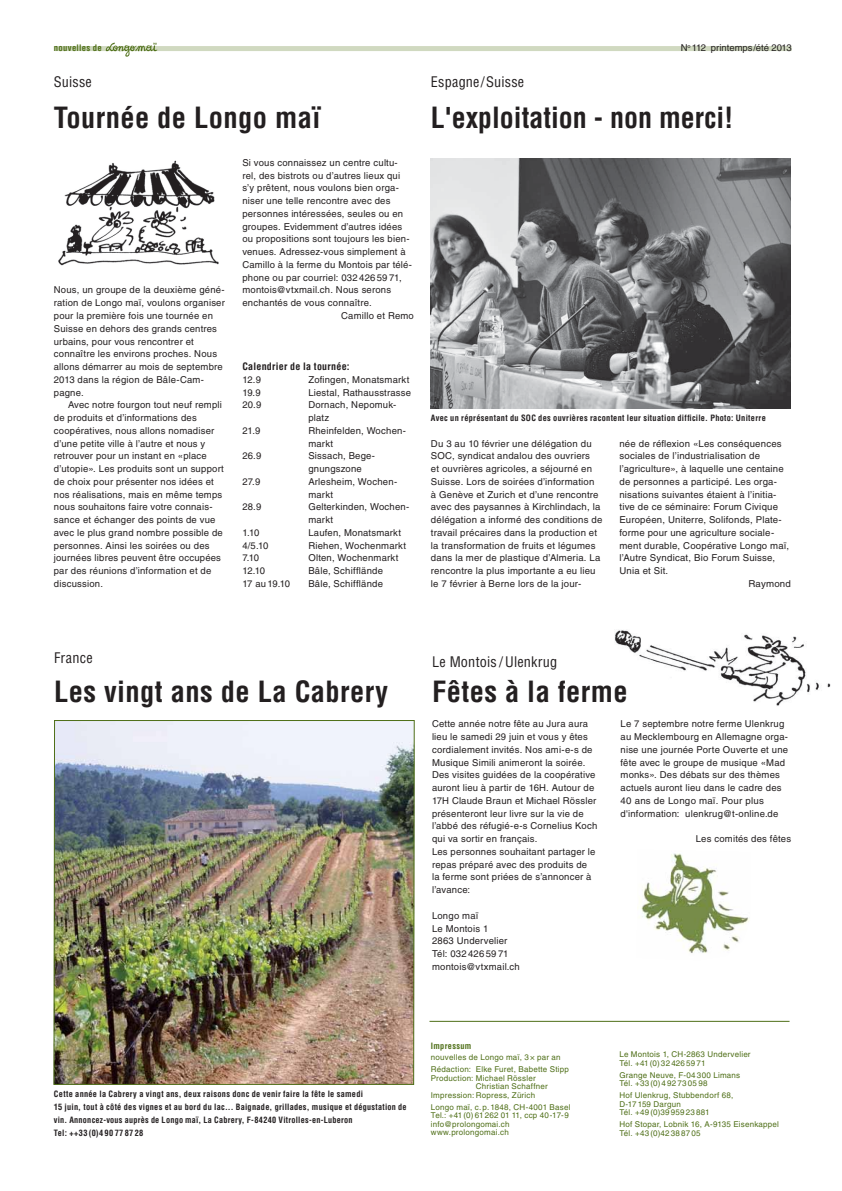
<style>
.page{position:relative;width:842px;height:1191px;background:#fff}
.page>*{position:absolute;margin:0;border:0;box-sizing:border-box;transform-origin:0 0}
.t1{font:700 condensed 28.5px "Helvetica LT Std";letter-spacing:.015em;color:#231f20}
.t2{font:condensed 14.2px "Helvetica LT Std";letter-spacing:.015em;color:#231f20}
.t3{font:700 condensed 10px "Helvetica LT Std";letter-spacing:.025em;color:#231f20}
.t4{font:9.5px/12.8px "Helvetica LT Std";letter-spacing:.02em;color:#231f20}
.t5{font:9.5px "Helvetica LT Std";color:#231f20}
.t6{font:700 condensed 8.8px "Helvetica LT Std";letter-spacing:.03em;color:#4f6f18}
.t7{font:700 condensed 8.5px/12.8px "Helvetica LT Std";letter-spacing:.035em;color:#231f20}
.t8{font:700 condensed 8.5px "Helvetica LT Std";letter-spacing:.03em;color:#4f6f18}
.t9{font:8px/8.5px "Helvetica LT Std";letter-spacing:.03em;color:#4f6f18}
</style>
<div class="page">
<hr style="left:429px;top:1020px;width:360px;height:1px;background:#4f6f18">
<img style="left:431px;top:159px;width:360px;height:249px">
<div style="left:55px;top:46px;width:737px;height:5px;background:#d0d9c0"></div>
<img style="left:59px;top:161px;width:160px;height:104px">
<img style="left:614px;top:630px;width:216px;height:76px">
<img style="left:53px;top:720px;width:362px;height:365px">
<img style="left:637px;top:853px;width:113px;height:100px">
<svg style="left:106px;top:43px;width:51px;height:14px"></svg>
<p class="t6" style="left:54px;top:45px;width:50px">nouvelles de</p>
<h2 class="t2" style="left:54px;top:77px;width:40px">Suisse</h2>
<h1 class="t1" style="left:54px;top:107px;width:268px">Tournée de Longo maï</h1>
<p class="t4" style="left:54px;top:285px;width:173px">Nous, un groupe de la deuxième géné&shy;ration de Longo maï, voulons organiser pour la première fois une tournée en<br>Suisse en dehors des grands centres urbains, pour vous rencontrer et connaître les environs proches. Nous allons démarrer au mois de septembre<br>2013 dans la région de Bâle-Cam&shy;pagne.</p>
<p class="t4" style="left:54px;top:400px;width:172px;text-indent:14px">Avec notre fourgon tout neuf rempli de produits et d’informations des coopératives, nous allons nomadiser d’une petite ville à l’autre et nous y retrouver pour un instant en «place d’utopie». Les produits sont un support de choix pour présenter nos idées et nos réalisations, mais en même temps nous souhaitons faire votre connais&shy;sance et échanger des points de vue avec le plus grand nombre possible de personnes. Ainsi les soirées ou des journées libres peuvent être occupées par des réunions d’information et de discussion.</p>
<p class="t4" style="left:242px;top:157px;width:157px">Si vous connaissez un centre cultu-</p>
<p class="t4" style="left:242px;top:170px;width:159px">rel, des bistrots ou d’autres lieux qui</p>
<p class="t4" style="left:242px;top:183px;width:158px">s’y prêtent, nous voulons bien orga-</p>
<p class="t4" style="left:242px;top:195px;width:150px">niser une telle rencontre avec des</p>
<p class="t4" style="left:242px;top:208px;width:162px">personnes intéressées, seules ou en</p>
<p class="t4" style="left:242px;top:221px;width:161px">groupes. Evidemment d’autres idées</p>
<p class="t4" style="left:242px;top:234px;width:169px">ou propositions sont toujours les bien-</p>
<p class="t4" style="left:242px;top:246px;width:165px">venues. Adressez-vous simplement à</p>
<p class="t4" style="left:242px;top:259px;width:171px">Camillo à la ferme du Montois par télé-</p>
<p class="t4" style="left:242px;top:272px;width:161px">phone ou par courriel: 032 426 59 71,</p>
<p class="t4" style="left:242px;top:285px;width:150px">montois@vtxmail.ch. Nous serons</p>
<p class="t4" style="left:242px;top:298px;width:131px">enchantés de vous connaître.</p>
<p class="t4" style="left:341px;top:310px;width:74px">Camillo et Remo</p>
<p class="t3" style="left:242px;top:363px;width:109px">Calendrier de la tournée:</p>
<p class="t4" style="left:242px;top:374px;width:20px">12.9</p>
<p class="t4" style="left:308px;top:374px;width:102px">Zofingen, Monatsmarkt</p>
<p class="t4" style="left:242px;top:387px;width:20px">19.9</p>
<p class="t4" style="left:308px;top:387px;width:104px">Liestal, Rathaus strasse</p>
<p class="t4" style="left:242px;top:400px;width:20px">20.9</p>
<p class="t4" style="left:308px;top:400px;width:89px">Dornach, Nepomuk&shy;platz</p>
<p class="t4" style="left:242px;top:425px;width:20px">21.9</p>
<p class="t4" style="left:308px;top:425px;width:99px">Rheinfelden, Wochen&shy;markt</p>
<p class="t4" style="left:242px;top:451px;width:20px">26.9</p>
<p class="t4" style="left:308px;top:451px;width:68px">Sissach, Bege&shy;gnungszone</p>
<p class="t4" style="left:242px;top:476px;width:19px">27.9</p>
<p class="t4" style="left:308px;top:476px;width:90px">Arlesheim, Wochen&shy;markt</p>
<p class="t4" style="left:242px;top:502px;width:20px">28.9</p>
<p class="t4" style="left:308px;top:502px;width:102px">Gelterkinden, Wochen&shy;markt</p>
<p class="t4" style="left:242px;top:527px;width:19px">1.10</p>
<p class="t4" style="left:308px;top:527px;width:94px">Laufen, Monatsmarkt</p>
<p class="t4" style="left:242px;top:540px;width:27px">4/5.10</p>
<p class="t4" style="left:308px;top:540px;width:99px">Riehen, Wochenmarkt</p>
<p class="t4" style="left:242px;top:553px;width:18px">7.10</p>
<p class="t4" style="left:308px;top:553px;width:91px">Olten, Wochenmarkt</p>
<p class="t4" style="left:242px;top:565px;width:24px">12.10</p>
<p class="t4" style="left:308px;top:565px;width:76px">Bâle, Schifflände</p>
<p class="t4" style="left:242px;top:578px;width:49px">17 au 19.10</p>
<p class="t4" style="left:308px;top:578px;width:76px">Bâle, Schifflände</p>
<p class="t5" style="left:681px;top:44px;width:112px">N<sup>o</sup> 112 printemps/été 2013</p>
<h2 class="t2" style="left:431px;top:77px;width:95px">Espagne/Suisse</h2>
<h1 class="t1" style="left:431px;top:107px;width:304px">L'exploitation - non merci!</h1>
<p class="t7" style="left:431px;top:413px;width:336px">Avec un réprésentant du SOC des ouvrières racontent leur situation difficile. Photo: Uniterre</p>
<p class="t4" style="left:431px;top:438px;width:173px">Du 3 au 10 février une délégation du SOC, syndicat andalou des ouvriers<br>et ouvrières agricoles, a séjourné en Suisse. Lors de soirées d’information<br>à Genève et Zurich et d’une rencontre avec des paysannes à Kirchlindach, la délégation a informé des conditions de travail précaires dans la production et la transformation de fruits et légumes dans la mer de plastique d’Almeria. La rencontre la plus importante a eu lieu le 7 février à Berne lors de la jour-</p>
<p class="t4" style="left:619px;top:438px;width:164px">née de réflexion «Les conséquences</p>
<p class="t4" style="left:619px;top:451px;width:142px">sociales de l’industrialisation de</p>
<p class="t4" style="left:619px;top:463px;width:166px">l’agriculture», à laquelle une centaine</p>
<p class="t4" style="left:619px;top:476px;width:159px">de personnes a participé. Les orga-</p>
<p class="t4" style="left:619px;top:489px;width:158px">nisations suivantes étaient à l’initia-</p>
<p class="t4" style="left:619px;top:502px;width:160px">tive de ce séminaire: Forum Civique</p>
<p class="t4" style="left:619px;top:514px;width:164px">Européen, Uniterre, Solifonds, Plate-</p>
<p class="t4" style="left:619px;top:527px;width:156px">forme pour une agriculture sociale-</p>
<p class="t4" style="left:619px;top:540px;width:171px">ment durable, Coopérative Longo maï,</p>
<p class="t4" style="left:619px;top:553px;width:157px">l’Autre Syndicat, Bio Forum Suisse,</p>
<p class="t4" style="left:619px;top:565px;width:50px">Unia et Sit.</p>
<p class="t4" style="left:748px;top:578px;width:44px">Raymond</p>
<h2 class="t2" style="left:54px;top:652px;width:40px">France</h2>
<h1 class="t1" style="left:54px;top:681px;width:335px">Les vingt ans de La Cabrery</h1>
<h2 class="t2" style="left:432px;top:656px;width:127px">Le Montois / Ulenkrug</h2>
<h1 class="t1" style="left:432px;top:681px;width:197px">Fêtes à la ferme</h1>
<p class="t4" style="left:432px;top:718px;width:167px">Cette année notre fête au Jura aura lieu le samedi 29 juin et vous y êtes cordialement invités. Nos ami-e-s de Musique Simili animeront la soirée.<br>Des visites guidées de la coopérative auront lieu à partir de 16H. Autour de 17H Claude Braun et Michael Rössler présenteront leur livre sur la vie de l’abbé des réfugié-e-s Cornelius Koch qui va sortir en français.<br>Les personnes souhaitant partager le repas préparé avec des produits de<br>la ferme sont priées de s’annoncer à l’avance:</p>
<p class="t4" style="left:432px;top:910px;width:89px">Longo maï<br>Le Montois 1<br>2863 Undervelier<br>Tél: 032 426 59 71 montois@vtxmail.ch</p>
<p class="t4" style="left:621px;top:718px;width:169px">Le 7 septembre notre ferme Ulenkrug au Mecklembourg en Allemagne orga&shy;nise une journée Porte Ouverte et une fête avec le groupe de musique «Mad monks». Des débats sur des thèmes actuels auront lieu dans le cadre des 40 ans de Longo maï. Pour plus d'information: ulenkrug@t-online.de</p>
<p class="t4" style="left:696px;top:833px;width:97px">Les comités des fêtes</p>
<p class="t7" style="left:54px;top:1089px;width:354px">Cette année la Cabrery a vingt ans, deux raisons donc de venir faire la fête le samedi<br>15 juin, tout à côté des vignes et au bord du lac... Baignade, grillades, musique et dégustation de vin. Annoncez-vous auprès de Longo maï, La Cabrery, F-84240 Vitrolles-en-Luberon<br>Tel: ++33 (0)4 90 77 87 28</p>
<p class="t8" style="left:431px;top:1042px;width:42px">Impressum</p>
<p class="t9" style="left:431px;top:1052px;width:140px;line-height:12px">nouvelles de Longo maï, 3 × par an<br>Rédaction: Elke Furet, Babette Stipp</p>
<p class="t9" style="left:431px;top:1074px;width:106px">Production: Michael Rössler</p>
<p class="t9" style="left:476px;top:1083px;width:73px">Christian Schaffner</p>
<p class="t9" style="left:431px;top:1091px;width:106px">Impression: Ropress, Zürich</p>
<p class="t9" style="left:431px;top:1103px;width:141px">Longo maï, c. p. 1848, CH-4001 Basel<br>Tel.: +41 (0) 61 262 01 11, ccp 40-17-9 info@prolongomai.ch www.prolongomai.ch</p>
<p class="t9" style="left:619px;top:1051px;width:133px">Le Montois 1, CH-2863 Undervelier<br>Tél. +41 (0) 32 426 59 71</p>
<p class="t9" style="left:619px;top:1071px;width:122px">Grange Neuve, F-04 300 Limans<br>Tél. +33 (0) 4 92 73 05 98</p>
<p class="t9" style="left:619px;top:1092px;width:115px">Hof Ulenkrug, Stubbendorf 68,<br>D-17 159 Dargun<br>Tél. +49 (0)39 959 23 881</p>
<p class="t9" style="left:619px;top:1121px;width:161px">Hof Stopar, Lobnik 16, A-9135 Eisenkappel<br>Tél. +43 (0)42 38 87 05</p>
</div>
